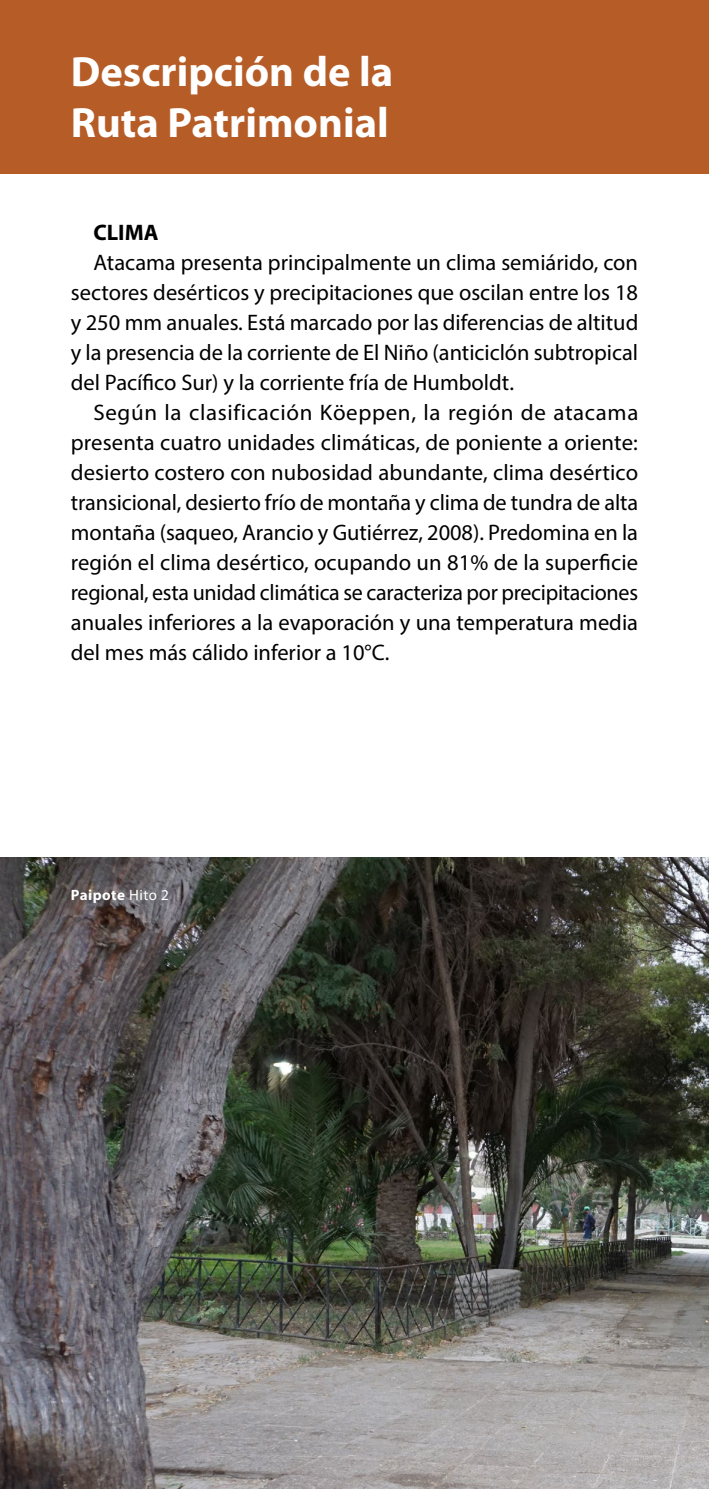
<style>
.page{position:relative;width:709px;height:1489px;background:#fff}
.page>*{position:absolute;margin:0;border:0;box-sizing:border-box;transform-origin:0 0}
.t1{font:700 42.5px/51px "Myriad Pro";color:#fff}
.t2{font:22.5px/30px "Myriad Pro";color:#000;text-align:justify}
.t3{font:700 22.5px "Myriad Pro";color:#000}
.t4{font:700 15px "Myriad Pro";letter-spacing:.03em;color:#fff}
.s1{font-weight:400}
</style>
<div class="page">
<div style="left:0;top:0;width:709px;height:174px;background:#b65c27"></div>
<img style="left:0;top:857px;width:709px;height:631px">
<h1 class="t1" style="left:71px;top:45px;width:324px">Descripción de la<br>Ruta Patrimonial</h1>
<p class="t3" style="left:93px;top:218px;width:67px">CLIMA</p>
<p class="t2" style="left:71px;top:247px;width:569px;text-indent:22px">Atacama presenta principalmente un clima semiárido, con sectores desérticos y precipitaciones que oscilan entre los 18 y 250 mm anuales. Está marcado por las diferencias de altitud y la presencia de la corriente de El Niño (anticiclón subtropical del Pacífico Sur) y la corriente fría de Humboldt.</p>
<p class="t2" style="left:71px;top:397px;width:569px;text-indent:22px">Según la clasificación Köeppen, la región de atacama presenta cuatro unidades climáticas, de poniente a oriente: desierto costero con nubosidad abundante, clima desértico transicional, desierto frío de montaña y clima de tundra de alta montaña (saqueo, Arancio y Gutiérrez, 2008). Predomina en la región el clima desértico, ocupando un 81% de la superficie regional, esta unidad climática se caracteriza por precipitaciones anuales inferiores a la evaporación y una temperatura media del mes más cálido inferior a 10°C.</p>
<p class="t4" style="left:71px;top:885px;width:99px">Paipote <span class="s1">Hito 2</span></p>
</div>
